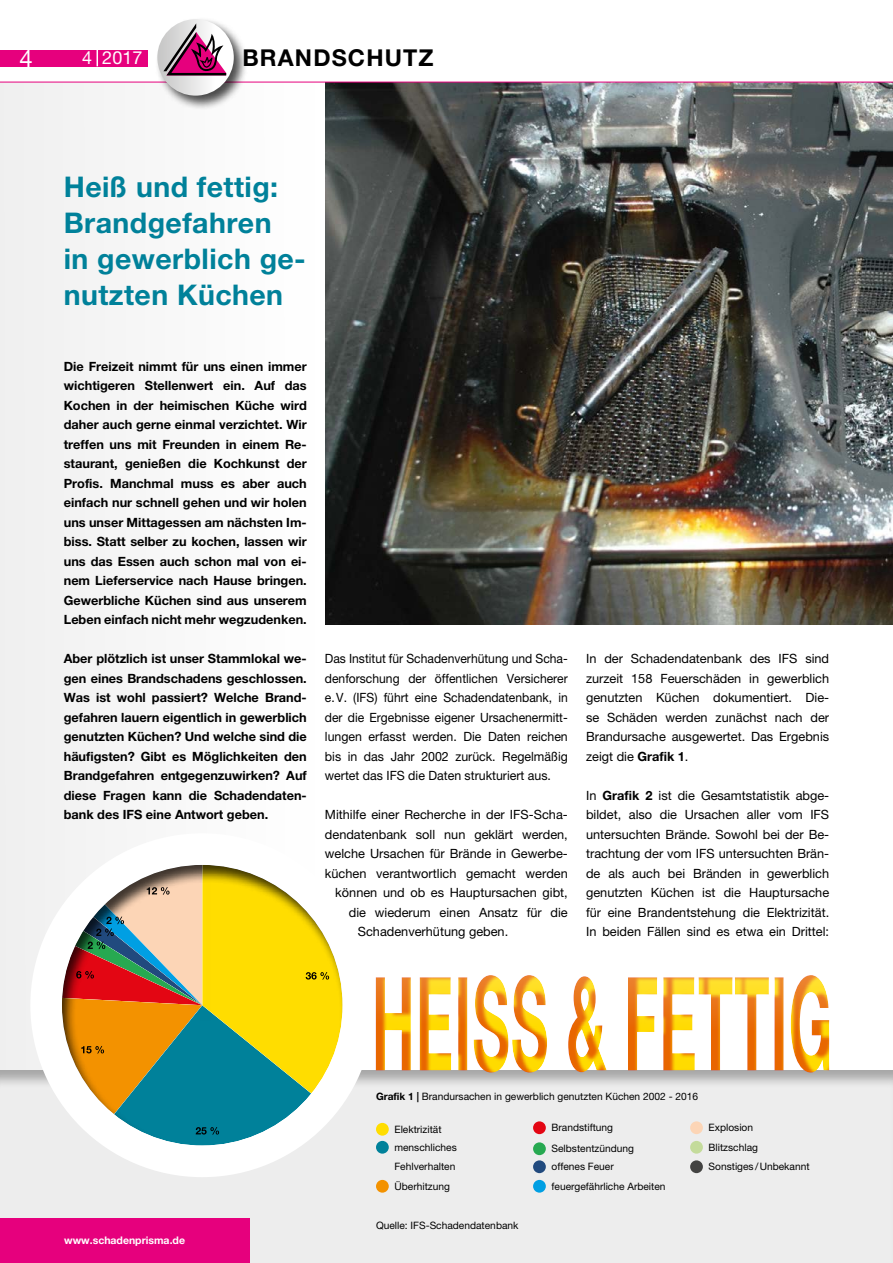
<style>
.page{position:relative;width:893px;height:1263px;background:#fff}
.page>*{position:absolute;margin:0;border:0;box-sizing:border-box;transform-origin:0 0}
.t1{font:700 28.5px/36px "Helvetica Neue";letter-spacing:.015em;color:#00819a}
.t2{font:24px "Helvetica Neue";color:#fff}
.t3{font:700 23.25px "Helvetica Neue";letter-spacing:.05em;color:#000}
.t4{font:18px "Helvetica Neue";color:#fff}
.t5{font:700 12.75px/19.5px "Helvetica Neue";color:#000;text-align:justify}
.t6{font:12.75px/19.5px "Helvetica Neue";color:#000;text-align:justify}
.t7{font:12.75px/19.5px "Helvetica Neue";color:#000;text-align:justify;scale:.95 1}
.t8{font:700 10.5px "Helvetica Neue";color:#fff}
.t9{font:10.2px/19.5px "Helvetica Neue";color:#000}
.s1{font-weight:700}
</style>
<div class="page">
<div style="left:0;top:50px;width:148px;height:16px;background:#e6007d"></div>
<svg style="left:97px;top:50px;width:1px;height:16px"></svg>
<div style="left:0;top:82px;width:315px;height:1097px;background:#f7f7f7"></div>
<div style="left:0;top:1060px;width:893px;height:203px;background:#ededed"></div>
<div style="left:30px;top:833px;width:344px;height:344px;background:#fff;border-radius:50%"></div>
<div style="left:376px;top:1123px;width:13px;height:13px;background:#fd0;border-radius:50%"></div>
<div style="left:376px;top:1141px;width:13px;height:13px;background:#00819a;border-radius:50%"></div>
<div style="left:376px;top:1180px;width:13px;height:13px;background:#f39200;border-radius:50%"></div>
<div style="left:533px;top:1121px;width:13px;height:13px;background:#e30613;border-radius:50%"></div>
<div style="left:533px;top:1142px;width:13px;height:13px;background:#27a951;border-radius:50%"></div>
<div style="left:533px;top:1160px;width:13px;height:13px;background:#214a7e;border-radius:50%"></div>
<div style="left:533px;top:1180px;width:13px;height:13px;background:#009fe3;border-radius:50%"></div>
<div style="left:690px;top:1121px;width:13px;height:13px;background:#fcd5b6;border-radius:50%"></div>
<div style="left:690px;top:1141px;width:13px;height:13px;background:#c4db9b;border-radius:50%"></div>
<div style="left:690px;top:1160px;width:13px;height:13px;background:#434342;border-radius:50%"></div>
<div style="left:49px;top:853px;width:307px;height:293px;background:#000;opacity:.75"></div>
<svg style="left:62px;top:865px;width:281px;height:280px"></svg>
<div style="left:0;top:1219px;width:249px;height:44px;background:#e6007d"></div>
<img style="left:325px;top:83px;width:568px;height:541px">
<div style="left:363px;top:965px;width:478px;height:108px;background:#d60b52;opacity:.56"></div>
<hr style="left:0;top:82px;width:893px;height:1px;background:#e6007d">
<div style="left:155px;top:17px;width:94px;height:94px;background:#000;opacity:.7"></div>
<svg style="left:157px;top:19px;width:77px;height:77px"></svg>
<svg style="left:163px;top:23px;width:63px;height:52px"></svg>
<h2 class="t2" style="left:20px;top:44px;width:15px">4</h2>
<h3 class="t4" style="left:82px;top:47px;width:62px">4 2017</h3>
<h3 class="t3" style="left:242px;top:43px;width:193px">BRANDSCHUTZ</h3>
<h1 class="t1" style="left:64px;top:168px;width:244px">Heiß und fettig:<br>Brandgefahren<br>in gewerblich ge&shy;nutzten Küchen</h1>
<p class="t5" style="left:64px;top:356px;width:245px">Die Freizeit nimmt für uns einen immer wichtigeren Stellenwert ein. Auf das Kochen in der heimischen Küche wird daher auch gerne einmal verzichtet. Wir treffen uns mit Freunden in einem Re&shy;staurant, genießen die Kochkunst der Profis. Manchmal muss es aber auch einfach nur schnell gehen und wir holen uns unser Mittagessen am nächsten Im&shy;biss. Statt selber zu kochen, lassen wir uns das Essen auch schon mal von ei&shy;nem Lieferservice nach Hause bringen.<br>Gewerbliche Küchen sind aus unserem Leben einfach nicht mehr wegzudenken.</p>
<p class="t5" style="left:64px;top:648px;width:245px">Aber plötzlich ist unser Stammlokal we&shy;gen eines Brandschadens geschlossen.<br>Was ist wohl passiert? Welche Brand&shy;gefahren lauern eigentlich in gewerblich genutzten Küchen? Und welche sind die häufigsten? Gibt es Möglichkeiten den Brandgefahren entgegenzuwirken? Auf diese Fragen kann die Schadendaten&shy;bank des IFS eine Antwort geben.</p>
<p class="t7" style="left:325px;top:649px;width:257px">Das Institut für Schadenverhütung und Scha&shy;denforschung der öffentlichen Versicherer e.V. (IFS) führt eine Schadendatenbank, in der die Ergebnisse eigener Ursachenermitt&shy;lungen erfasst werden. Die Daten reichen bis in das Jahr 2002 zurück. Regelmäßig wertet das IFS die Daten strukturiert aus.</p>
<p class="t6" style="left:325px;top:805px;width:244px">Mithilfe einer Recherche in der IFS-Scha-</p>
<p class="t6" style="left:325px;top:824px;width:244px">dendatenbank soll nun geklärt werden,</p>
<p class="t6" style="left:325px;top:844px;width:244px">welche Ursachen für Brände in Gewerbe-</p>
<p class="t6" style="left:325px;top:863px;width:244px">küchen verantwortlich gemacht werden</p>
<p class="t6" style="left:335px;top:883px;width:234px">können und ob es Hauptursachen gibt,</p>
<p class="t6" style="left:349px;top:902px;width:221px">die wiederum einen Ansatz für die</p>
<p class="t6" style="left:358px;top:922px;width:152px">Schadenverhütung geben.</p>
<p class="t6" style="left:586px;top:649px;width:245px">In der Schadendatenbank des IFS sind zurzeit 158 Feuerschäden in gewerblich genutzten Küchen dokumentiert. Die&shy;se Schäden werden zunächst nach der Brandursache ausgewertet. Das Ergebnis zeigt die <span class="s1">Grafik 1</span>.</p>
<p class="t6" style="left:586px;top:785px;width:245px">In <span class="s1">Grafik 2</span> ist die Gesamtstatistik abge&shy;bildet, also die Ursachen aller vom IFS untersuchten Brände. Sowohl bei der Be&shy;trachtung der vom IFS untersuchten Brän&shy;de als auch bei Bränden in gewerblich genutzten Küchen ist die Hauptursache für eine Brandentstehung die Elektrizität.<br>In beiden Fällen sind es etwa ein Drittel:</p>
<p class="t8" style="left:64px;top:1233px;width:122px">www.schadenprisma.de</p>
<p class="t9" style="left:376px;top:1087px;width:324px"><span class="s1">Grafik 1 |</span> Brandursachen in gewerblich genutzten Küchen 2002 - 2016</p>
<p class="t9" style="left:394px;top:1120px;width:64px;line-height:18px">Elektrizität menschliches</p>
<p class="t9" style="left:394px;top:1156px;width:63px">Fehlverhalten<br>Überhitzung</p>
<p class="t9" style="left:551px;top:1117px;width:84px;line-height:21px">Brandstiftung<br>Selbstentzündung</p>
<p class="t9" style="left:551px;top:1156px;width:116px">offenes Feuer feuergefährliche Arbeiten</p>
<p class="t9" style="left:709px;top:1117px;width:102px">Explosion<br>Blitzschlag<br>Sonstiges /Unbekannt</p>
<p class="t9" style="left:376px;top:1215px;width:144px">Quelle: IFS-Schadendatenbank</p>
</div>
